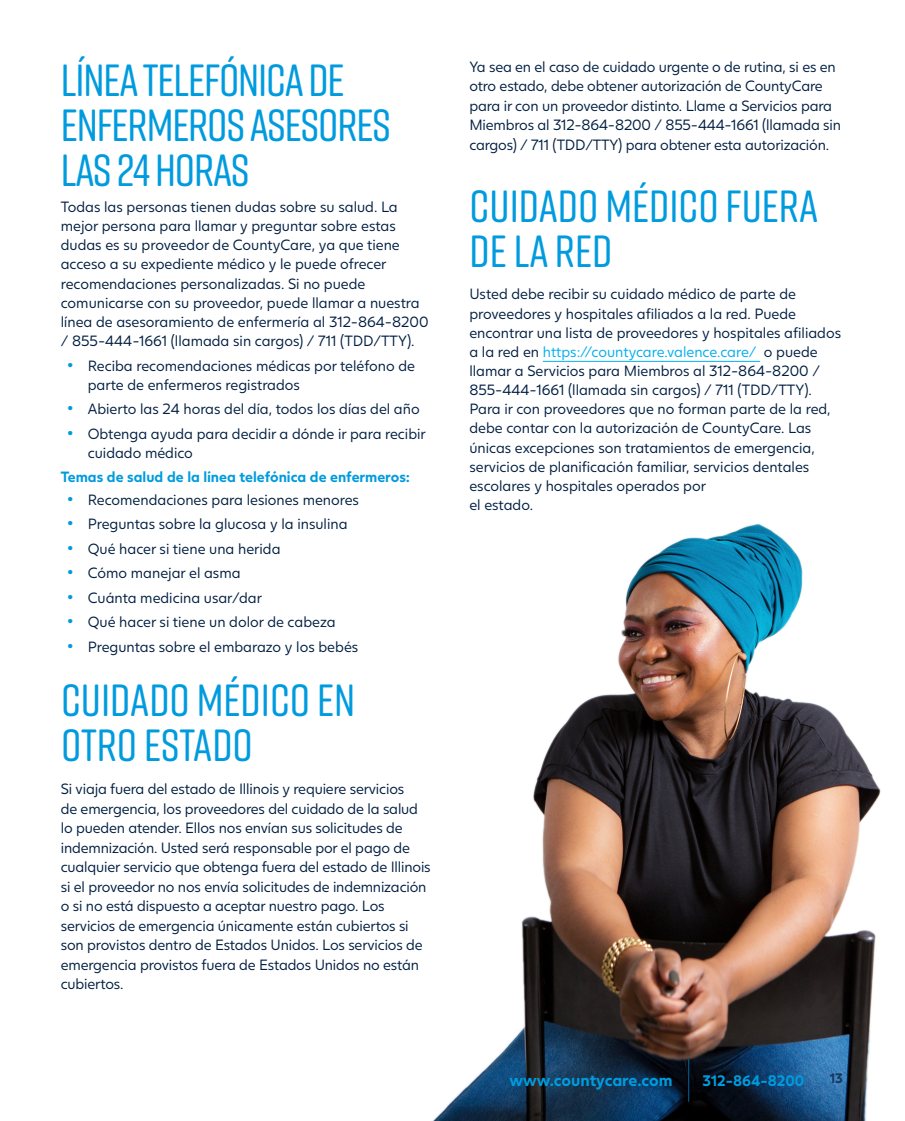
<style>
.page{position:relative;width:905px;height:1121px;background:#fff}
.page>*{position:absolute;margin:0;border:0;box-sizing:border-box;transform-origin:0 0}
.SECTION_TITLES{font:500 45px/45px "Rift Soft";letter-spacing:-.015em;color:#009bde}
.t1{font:700 16.5px "Juli Sans";color:#009bde}
.t2{font:700 15px "Juli Sans";color:#009bde}
.BODYCOPY{font:14.7px/19.2px "Juli Sans";color:#001e41}
.SUB_TITLE{font:700 14.7px "Juli Sans";color:#009bde}
.t3{font:700 13.5px "Juli Sans";color:#133863}
.s1{font-weight:700;font-size:18px;color:#009bde}
.s2{color:#00aeef}
</style>
<div class="page">
<img style="left:434px;top:524px;width:447px;height:596px">
<hr style="left:688px;top:1059px;width:1px;height:42px;background:#00619c">
<hr style="left:543px;top:361px;width:217px;height:1px;background:#00aeef">
<p class="SECTION_TITLES" style="left:61px;top:56px;width:332px">LÍNEA TELEFÓNICA DE<br>ENFERMEROS ASESORES<br>LAS 24 HORAS</p>
<p class="BODYCOPY" style="left:61px;top:196px;width:369px">Todas las personas tienen dudas sobre su salud. La mejor persona para llamar y preguntar sobre estas dudas es su proveedor de CountyCare, ya que tiene acceso a su expediente médico y le puede ofrecer recomendaciones personalizadas. Si no puede comunicarse con su proveedor, puede llamar a nuestra línea de asesoramiento de enfermería al 312-864-8200 / 855-444-1661 (llamada sin cargos) / 711 (TDD/TTY).</p>
<p class="BODYCOPY" style="left:88px;top:354px;width:329px;text-indent:-20px"><span class="s1">•</span> Reciba recomendaciones médicas por teléfono de parte de enfermeros registrados</p>
<p class="BODYCOPY" style="left:68px;top:398px;width:353px"><span class="s1">•</span> Abierto las 24 horas del día, todos los días del año</p>
<p class="BODYCOPY" style="left:88px;top:423px;width:339px;text-indent:-20px"><span class="s1">•</span> Obtenga ayuda para decidir a dónde ir para recibir cuidado médico</p>
<p class="SUB_TITLE" style="left:61px;top:465px;width:351px">Temas de salud de la línea telefónica de enfermeros:</p>
<p class="BODYCOPY" style="left:68px;top:489px;width:293px"><span class="s1">•</span> Recomendaciones para lesiones menores</p>
<p class="BODYCOPY" style="left:68px;top:513px;width:281px"><span class="s1">•</span> Preguntas sobre la glucosa y la insulina</p>
<p class="BODYCOPY" style="left:68px;top:538px;width:214px"><span class="s1">•</span> Qué hacer si tiene una herida</p>
<p class="BODYCOPY" style="left:68px;top:562px;width:175px"><span class="s1">•</span> Cómo manejar el asma</p>
<p class="BODYCOPY" style="left:68px;top:587px;width:196px"><span class="s1">•</span> Cuánta medicina usar/dar</p>
<p class="BODYCOPY" style="left:68px;top:611px;width:269px"><span class="s1">•</span> Qué hacer si tiene un dolor de cabeza</p>
<p class="BODYCOPY" style="left:68px;top:636px;width:292px"><span class="s1">•</span> Preguntas sobre el embarazo y los bebés</p>
<p class="SECTION_TITLES" style="left:61px;top:676px;width:295px">CUIDADO MÉDICO EN<br>OTRO ESTADO</p>
<p class="BODYCOPY" style="left:61px;top:778px;width:371px">Si viaja fuera del estado de Illinois y requiere servicios<br>de emergencia, los proveedores del cuidado de la salud lo pueden atender. Ellos nos envían sus solicitudes de indemnización. Usted será responsable por el pago de cualquier servicio que obtenga fuera del estado de Illinois si el proveedor no nos envía solicitudes de indemnización o si no está dispuesto a aceptar nuestro pago. Los servicios de emergencia únicamente están cubiertos si son provistos dentro de Estados Unidos. Los servicios de emergencia provistos fuera de Estados Unidos no están cubiertos.</p>
<p class="BODYCOPY" style="left:469px;top:56px;width:373px">Ya sea en el caso de cuidado urgente o de rutina, si es en otro estado, debe obtener autorización de CountyCare para ir con un proveedor distinto. Llame a Servicios para Miembros al 312-864-8200 / 855-444-1661 (llamada sin cargos) / 711 (TDD/TTY) para obtener esta autorización.</p>
<p class="SECTION_TITLES" style="left:469px;top:182px;width:350px">CUIDADO MÉDICO FUERA<br>DE LA RED</p>
<p class="BODYCOPY" style="left:469px;top:283px;width:373px">Usted debe recibir su cuidado médico de parte de proveedores y hospitales afiliados a la red. Puede encontrar una lista de proveedores y hospitales afiliados a la red en <span class="s2">https://countycare.valence.care/</span> o puede llamar a Servicios para Miembros al 312-864-8200 / 855-444-1661 (llamada sin cargos) / 711 (TDD/TTY).<br>Para ir con proveedores que no forman parte de la red, debe contar con la autorización de CountyCare. Las únicas excepciones son tratamientos de emergencia, servicios de planificación familiar, servicios dentales escolares y hospitales operados por<br>el estado.</p>
<p class="t1" style="left:509px;top:1065px;width:165px">www.countycare.com</p>
<p class="t2" style="left:702px;top:1068px;width:103px">312-864-8200</p>
<p class="t3" style="left:829px;top:1067px;width:15px">13</p>
</div>
